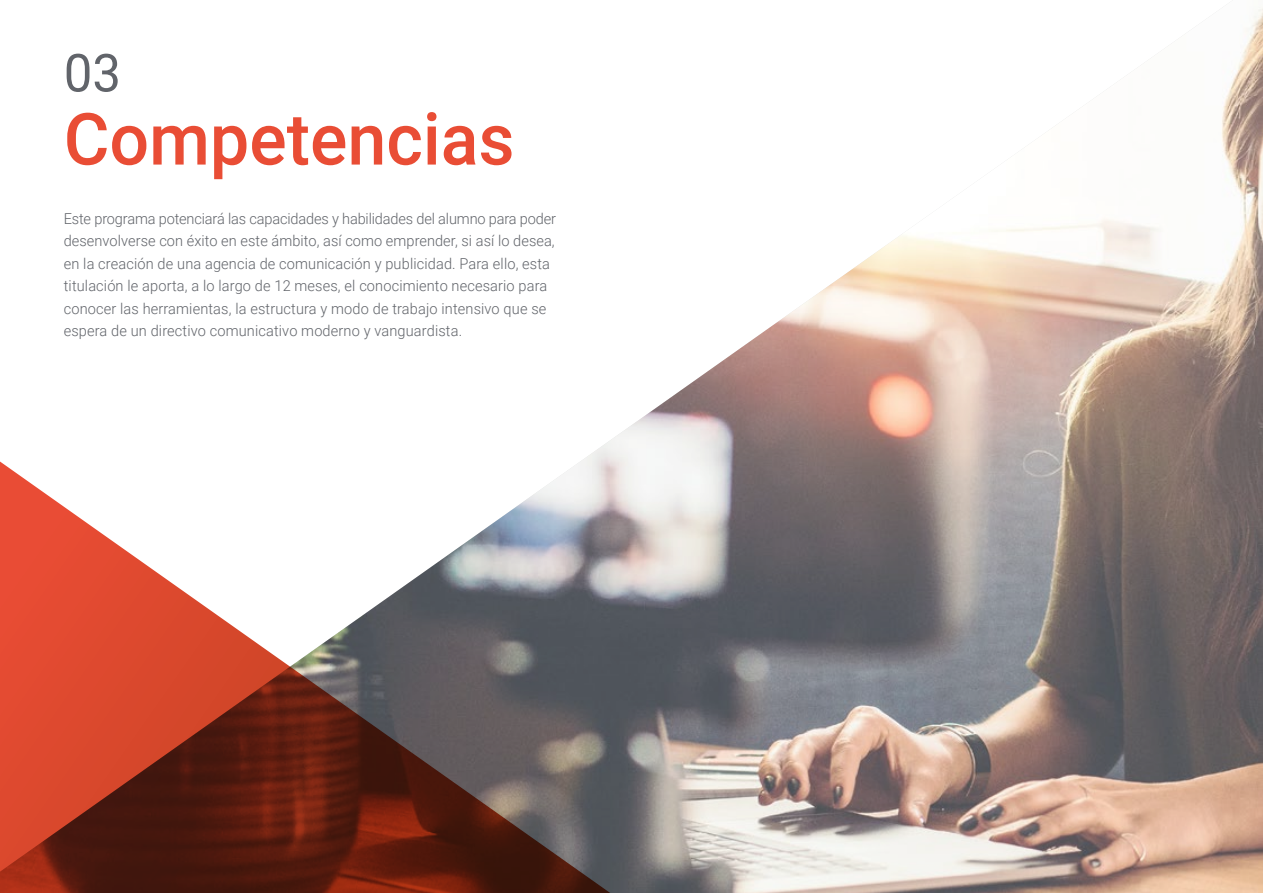
<style>
.page{position:relative;width:1263px;height:893px;background:#fff}
.page>*{position:absolute;margin:0;border:0;box-sizing:border-box;transform-origin:0 0}
.t1{font:500 72px "Roboto";color:#e94d35}
.t2{font:52.5px "Roboto";color:#61646a}
.t3{font:300 15px/22.5px "Roboto";letter-spacing:.01em;color:#61646a}
</style>
<div class="page">
<img style="left:602px;top:8px;width:661px;height:885px">
<svg style="left:0;top:446px;width:640px;height:447px"></svg>
<h2 class="t2" style="left:64px;top:36px;width:59px">03</h2>
<h1 class="t1" style="left:64px;top:89px;width:452px">Competencias</h1>
<p class="t3" style="left:64px;top:207px;width:494px">Este programa potenciará las capacidades y habilidades del alumno para poder desenvolverse con éxito en este ámbito, así como emprender, si así lo desea, en la creación de una agencia de comunicación y publicidad. Para ello, esta titulación le aporta, a lo largo de 12 meses, el conocimiento necesario para conocer las herramientas, la estructura y modo de trabajo intensivo que se espera de un directivo comunicativo moderno y vanguardista.</p>
</div>
